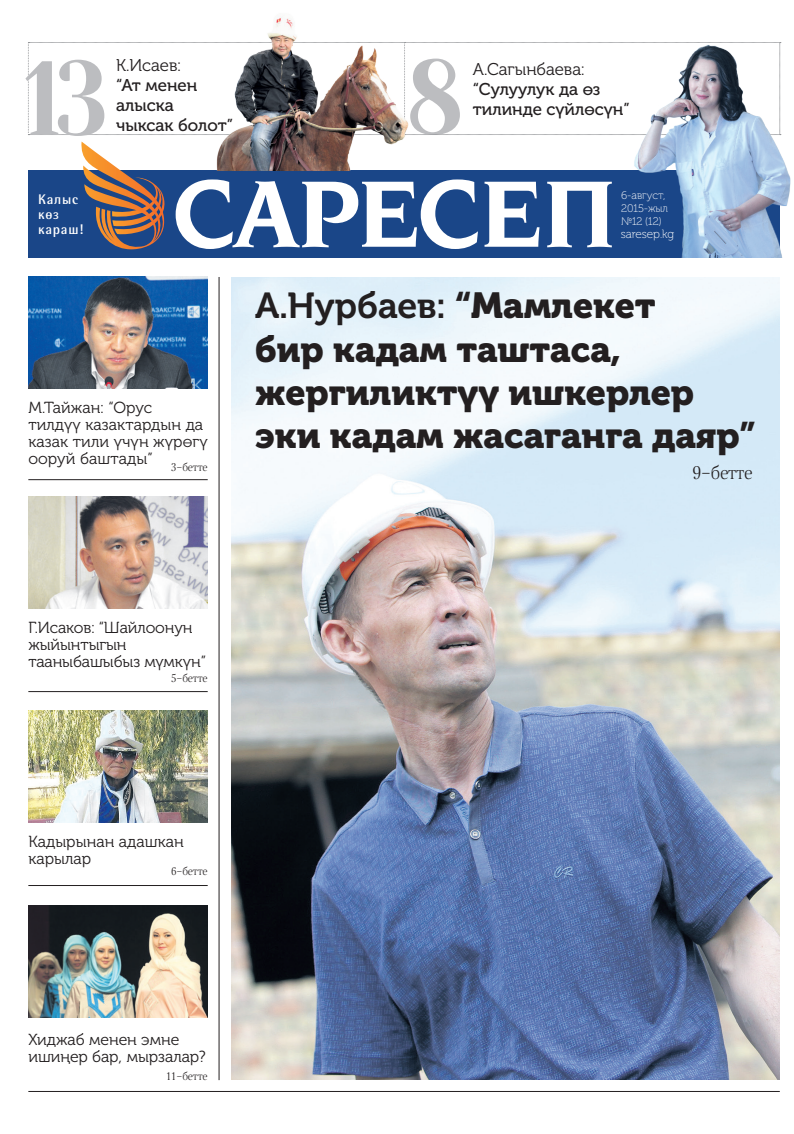
<style>
.page{position:relative;width:794px;height:1134px;background:#fff}
.page>*{position:absolute;margin:0;border:0;box-sizing:border-box;transform-origin:0 0}
.t1{font:104.5px "Yeseva Otech One";color:#bcbdc0;scale:.87 1}
.t2{font:36px/43.2px "Museo Cyrillic 900";color:#231f20}
.t3{font:36px "Museo Cyrillic 700";color:#231f20}
.t4{font:300 18.1px "Selina Otech";letter-spacing:-.01em;color:#231f20}
.t5{font:17px/20px "Museo Cyrillic 500";color:#231f20}
.t6{font:17px "Museo Cyrillic 300";color:#231f20}
.t7{font:16px/17px "Museo Cyrillic 300";color:#231f20}
.t8{font:700 14px/15px "Rotis Semi Sans W1 G";letter-spacing:.05em;color:#fff}
.t9{font:12px "Museo Cyrillic 100";color:#fff}
.t10{font:300 11px "Selina Otech";letter-spacing:-.01em;color:#231f20}
.t11{font:11px/13.2px "Museo Cyrillic 100";color:#fff}
.s1{font-family:"Museo Cyrillic 900"}
</style>
<div class="page">
<div style="left:28px;top:170px;width:752px;height:87px;background:#1a4688"></div>
<svg style="left:81px;top:142px;width:84px;height:108px"></svg>
<svg style="left:176px;top:179px;width:302px;height:70px"></svg>
<svg style="left:484px;top:182px;width:55px;height:65px"></svg>
<svg style="left:547px;top:182px;width:65px;height:65px"></svg>
<svg style="left:28px;top:42px;width:600px;height:93px"></svg>
<hr style="left:219px;top:277px;width:1px;height:803px;background:#231f20">
<img style="left:29px;top:277px;width:178px;height:111px">
<img style="left:29px;top:497px;width:178px;height:111px">
<img style="left:29px;top:711px;width:178px;height:111px">
<img style="left:28px;top:906px;width:180px;height:111px">
<hr style="left:28px;top:479px;width:180px;height:1px;background:#231f20">
<hr style="left:28px;top:691px;width:180px;height:1px;background:#231f20">
<hr style="left:28px;top:885px;width:180px;height:1px;background:#231f20">
<hr style="left:28px;top:1091px;width:752px;height:1px;background:#231f20">
<img style="left:628px;top:42px;width:163px;height:215px">
<img style="left:208px;top:17px;width:204px;height:153px">
<img style="left:231px;top:277px;width:549px;height:803px">
<h1 class="t1" style="left:24px;top:36px;width:99px">13</h1>
<p class="t6" style="left:116px;top:56px;width:66px">К.Исаев:</p>
<p class="t5" style="left:116px;top:75px;width:118px">“Ат менен алыска чыксак болот”</p>
<p class="t8" style="left:38px;top:192px;width:47px">Калыс көз караш!</p>
<p class="t7" style="left:28px;top:399px;width:181px">М.Тайжан: “Орус тилдүү казактардын да казак тили үчүн жүрөгү ооруй баштады”</p>
<p class="t10" style="left:171px;top:461px;width:38px">3-бетте</p>
<h1 class="t1" style="left:406px;top:35px;width:66px">8</h1>
<p class="t6" style="left:473px;top:60px;width:113px">А.Сагынбаева:</p>
<p class="t5" style="left:473px;top:80px;width:158px">“Сулуулук да өз тилинде сүйлөсүн”</p>
<p class="t11" style="left:621px;top:189px;width:49px">6-август,<br>2015-жыл №12 (12)</p>
<p class="t9" style="left:621px;top:228px;width:55px">saresep.kg</p>
<h2 class="t3" style="left:255px;top:286px;width:402px">А.Нурбаев: <span class="s1">“Мамлекет</span></h2>
<h2 class="t2" style="left:255px;top:328px;width:501px">бир кадам таштаса, жергиликтүү ишкерлер эки кадам жасаганга даяр”</h2>
<p class="t4" style="left:692px;top:462px;width:62px">9-бетте</p>
<p class="t7" style="left:28px;top:619px;width:179px">Г.Исаков: “Шайлоонун жыйынтыгын тааныбашыбыз мүмкүн”</p>
<p class="t10" style="left:171px;top:672px;width:38px">5-бетте</p>
<p class="t7" style="left:28px;top:833px;width:157px">Кадырынан адашкан карылар</p>
<p class="t10" style="left:171px;top:865px;width:38px">6-бетте</p>
<p class="t7" style="left:28px;top:1031px;width:179px">Хиджаб менен эмне ишиңер бар, мырзалар?</p>
<p class="t10" style="left:166px;top:1070px;width:43px">11-бетте</p>
</div>
